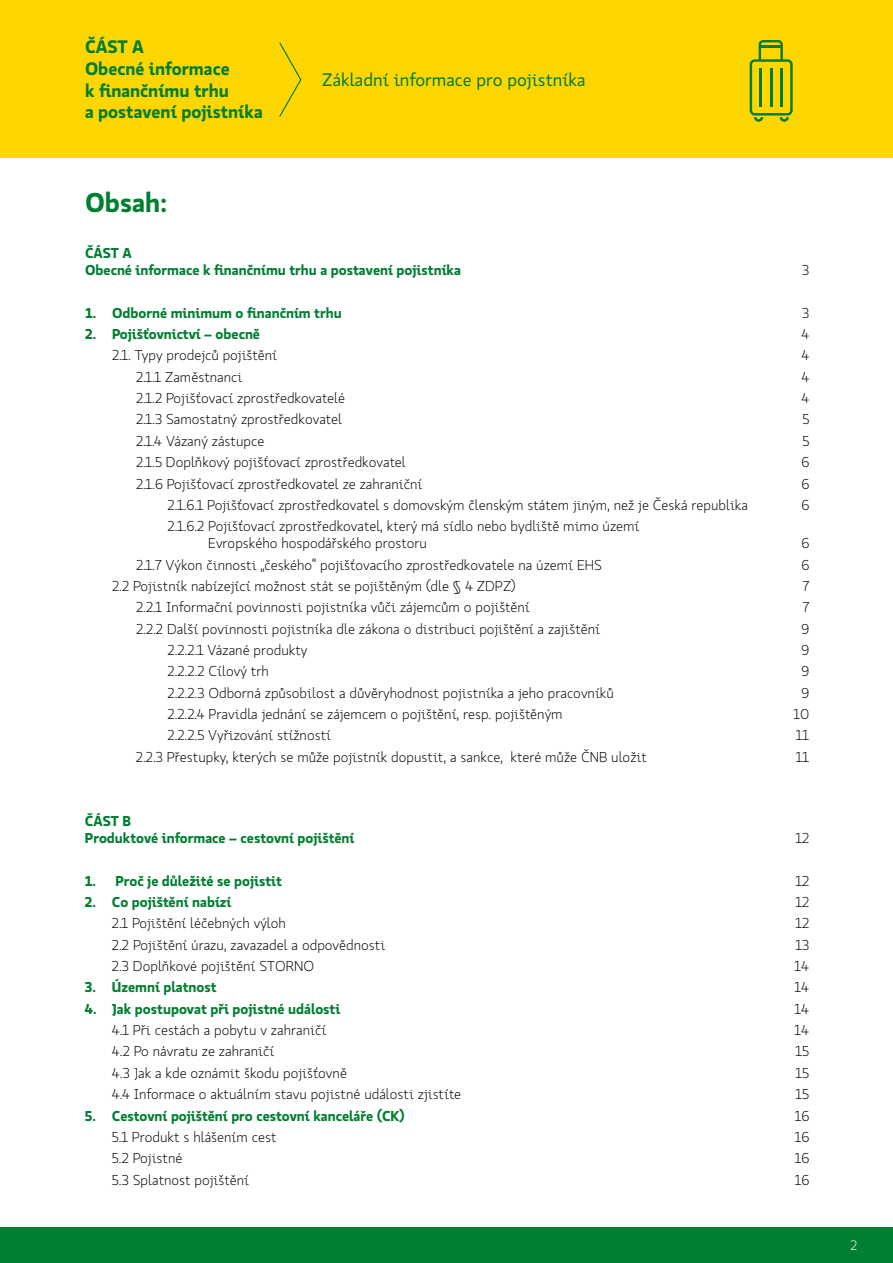
<style>
.page{position:relative;width:893px;height:1263px;background:#fff}
.page>*{position:absolute;margin:0;border:0;box-sizing:border-box;transform-origin:0 0}
.t1{font:700 27px "Koop Pro";color:#007e31}
.t2{font:700 18px/21.6px "Koop Pro";color:#007e31}
.t3{font:18px "Koop Pro";color:#007e31}
.t4{font:300 14.25px/17.1px "Koop Pro";color:#000}
.t5{font:700 14.25px/17.1px "Koop Pro";color:#007e31}
.t6{font:300 13.5px "Koop Pro";color:#fff}
</style>
<div class="page">
<div style="left:0;top:1227px;width:893px;height:36px;background:#007e31"></div>
<div style="left:0;top:0;width:893px;height:157px;background:#ffd600"></div>
<svg style="left:279px;top:42px;width:23px;height:75px"></svg>
<svg style="left:750px;top:40px;width:43px;height:82px"></svg>
<p class="t2" style="left:85px;top:36px;width:179px">ČÁST A<br>Obecné informace<br>k finančnímu trhu<br>a postavení pojistníka</p>
<p class="t3" style="left:322px;top:67px;width:265px">Základní informace pro pojistníka</p>
<h1 class="t1" style="left:85px;top:183px;width:83px">Obsah:</h1>
<p class="t5" style="left:85px;top:244px;width:378px">ČÁST A<br>Obecné informace k finančnímu trhu a postavení pojistníka</p>
<p class="t4" style="left:802px;top:261px;width:9px">3</p>
<p class="t5" style="left:85px;top:304px;width:258px">1. Odborné minimum o finančním trhu</p>
<p class="t4" style="left:802px;top:304px;width:9px">3</p>
<p class="t5" style="left:85px;top:325px;width:177px">2. Pojišťovnictví – obecně</p>
<p class="t4" style="left:801px;top:325px;width:9px">4</p>
<p class="t4" style="left:112px;top:347px;width:167px">2.1. Typy prodejců pojištění</p>
<p class="t4" style="left:801px;top:347px;width:9px">4</p>
<p class="t4" style="left:136px;top:368px;width:108px">2.1.1 Zaměstnanci</p>
<p class="t4" style="left:801px;top:368px;width:9px">4</p>
<p class="t4" style="left:136px;top:389px;width:211px">2.1.2 Pojišťovací zprostředkovatelé</p>
<p class="t4" style="left:801px;top:389px;width:9px">4</p>
<p class="t4" style="left:136px;top:411px;width:208px">2.1.3 Samostatný zprostředkovatel</p>
<p class="t4" style="left:802px;top:411px;width:8px">5</p>
<p class="t4" style="left:136px;top:432px;width:130px">2.1.4 Vázaný zástupce</p>
<p class="t4" style="left:802px;top:432px;width:8px">5</p>
<p class="t4" style="left:136px;top:453px;width:271px">2.1.5 Doplňkový pojišťovací zprostředkovatel</p>
<p class="t4" style="left:801px;top:453px;width:9px">6</p>
<p class="t4" style="left:136px;top:475px;width:288px">2.1.6 Pojišťovací zprostředkovatel ze zahraniční</p>
<p class="t4" style="left:801px;top:475px;width:9px">6</p>
<p class="t4" style="left:168px;top:496px;width:582px">2.1.6.1 Pojišťovací zprostředkovatel s domovským členským státem jiným, než je Česká republika</p>
<p class="t4" style="left:801px;top:496px;width:9px">6</p>
<p class="t4" style="left:208px;top:517px;width:433px;text-indent:-41px">2.1.6.2 Pojišťovací zprostředkovatel, který má sídlo nebo bydliště mimo území<br>Evropského hospodářského prostoru</p>
<p class="t4" style="left:801px;top:535px;width:9px">6</p>
<p class="t4" style="left:136px;top:556px;width:467px">2.1.7 Výkon činnosti „českého“ pojišťovacího zprostředkovatele na území EHS</p>
<p class="t4" style="left:801px;top:556px;width:9px">6</p>
<p class="t4" style="left:112px;top:577px;width:405px">2.2 Pojistník nabízející možnost stát se pojištěným (dle § 4 ZDPZ)</p>
<p class="t4" style="left:803px;top:577px;width:8px">7</p>
<p class="t4" style="left:136px;top:599px;width:395px">2.2.1 Informační povinnosti pojistníka vůči zájemcům o pojištění</p>
<p class="t4" style="left:803px;top:599px;width:8px">7</p>
<p class="t4" style="left:136px;top:620px;width:466px">2.2.2 Další povinnosti pojistníka dle zákona o distribuci pojištění a zajištění</p>
<p class="t4" style="left:801px;top:620px;width:9px">9</p>
<p class="t4" style="left:168px;top:641px;width:141px">2.2.2.1 Vázané produkty</p>
<p class="t4" style="left:801px;top:641px;width:9px">9</p>
<p class="t4" style="left:167px;top:663px;width:103px">2.2.2.2 Cílový trh</p>
<p class="t4" style="left:801px;top:663px;width:9px">9</p>
<p class="t4" style="left:167px;top:684px;width:448px">2.2.2.3 Odborná způsobilost a důvěryhodnost pojistníka a jeho pracovníků</p>
<p class="t4" style="left:801px;top:684px;width:9px">9</p>
<p class="t4" style="left:167px;top:705px;width:397px">2.2.2.4 Pravidla jednání se zájemcem o pojištění, resp. pojištěným</p>
<p class="t4" style="left:793px;top:705px;width:18px">10</p>
<p class="t4" style="left:167px;top:727px;width:165px">2.2.2.5 Vyřizování stížností</p>
<p class="t4" style="left:795px;top:727px;width:15px">11</p>
<p class="t4" style="left:136px;top:748px;width:512px">2.2.3 Přestupky, kterých se může pojistník dopustit, a sankce, které může ČNB uložit</p>
<p class="t4" style="left:795px;top:748px;width:15px">11</p>
<p class="t5" style="left:85px;top:812px;width:271px">ČÁST B<br>Produktové informace – cestovní pojištění</p>
<p class="t4" style="left:795px;top:829px;width:16px">12</p>
<p class="t5" style="left:85px;top:871px;width:199px">1. Proč je důležité se pojistit</p>
<p class="t4" style="left:795px;top:872px;width:16px">12</p>
<p class="t5" style="left:85px;top:893px;width:148px">2. Co pojištění nabízí</p>
<p class="t4" style="left:795px;top:893px;width:16px">12</p>
<p class="t4" style="left:112px;top:915px;width:176px">2.1 Pojištění léčebných výloh</p>
<p class="t4" style="left:795px;top:915px;width:16px">12</p>
<p class="t4" style="left:112px;top:936px;width:275px">2.2 Pojištění úrazu, zavazadel a odpovědnosti</p>
<p class="t4" style="left:795px;top:936px;width:16px">13</p>
<p class="t4" style="left:112px;top:957px;width:204px">2.3 Doplňkové pojištění STORNO</p>
<p class="t4" style="left:794px;top:957px;width:16px">14</p>
<p class="t5" style="left:85px;top:978px;width:133px">3. Územní platnost</p>
<p class="t4" style="left:794px;top:979px;width:16px">14</p>
<p class="t5" style="left:85px;top:1000px;width:257px">4. Jak postupovat při pojistné události</p>
<p class="t4" style="left:794px;top:1000px;width:16px">14</p>
<p class="t4" style="left:112px;top:1021px;width:216px">4.1 Při cestách a pobytu v zahraničí</p>
<p class="t4" style="left:794px;top:1021px;width:16px">14</p>
<p class="t4" style="left:112px;top:1043px;width:164px">4.2 Po návratu ze zahraničí</p>
<p class="t4" style="left:795px;top:1043px;width:15px">15</p>
<p class="t4" style="left:112px;top:1064px;width:237px">4.3 Jak a kde oznámit škodu pojišťovně</p>
<p class="t4" style="left:795px;top:1064px;width:15px">15</p>
<p class="t4" style="left:112px;top:1085px;width:351px">4.4 Informace o aktuálním stavu pojistné události zjistíte</p>
<p class="t4" style="left:795px;top:1085px;width:15px">15</p>
<p class="t5" style="left:85px;top:1106px;width:321px">5. Cestovní pojištění pro cestovní kanceláře (CK)</p>
<p class="t4" style="left:794px;top:1107px;width:16px">16</p>
<p class="t4" style="left:112px;top:1128px;width:166px">5.1 Produkt s hlášením cest</p>
<p class="t4" style="left:794px;top:1128px;width:16px">16</p>
<p class="t4" style="left:112px;top:1149px;width:72px">5.2 Pojistné</p>
<p class="t4" style="left:794px;top:1149px;width:16px">16</p>
<p class="t4" style="left:112px;top:1171px;width:139px">5.3 Splatnost pojištění</p>
<p class="t4" style="left:794px;top:1171px;width:16px">16</p>
<p class="t6" style="left:850px;top:1236px;width:8px">2</p>
</div>
